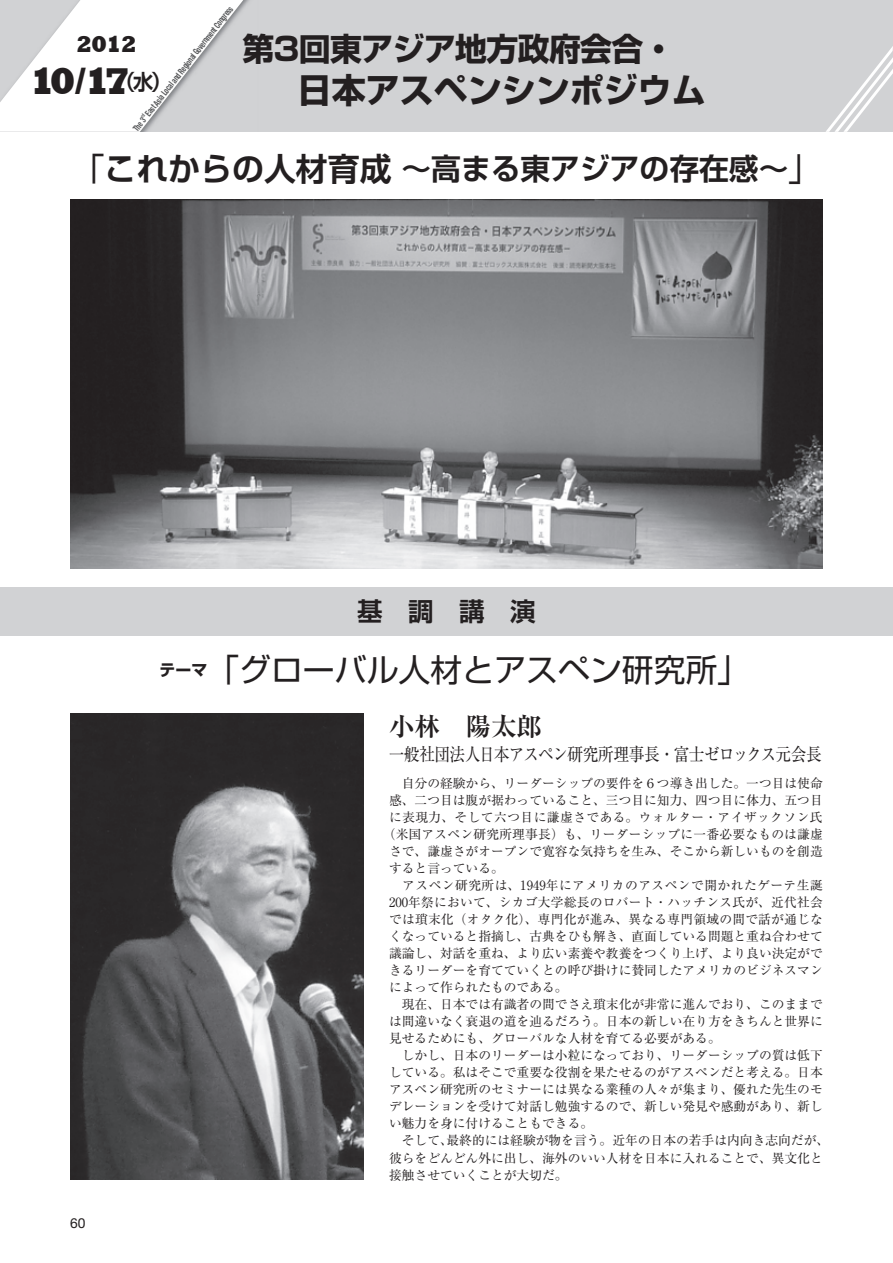
<style>
.page{position:relative;width:893px;height:1263px;background:#fff}
.page>*{position:absolute;margin:0;border:0;box-sizing:border-box;transform-origin:0 0}
.t1{font:800 38.25px "Rockwell";color:#231f20}
.t2{font:700 34.05px "Shin Go Pr 5";color:#231f20}
.t3{font:31.95px "Shin Go Pr 5";color:#231f20}
.t4{font:700 31.95px "Shin Go Pr 5";letter-spacing:-.02em;color:#231f20}
.t5{font:700 29.7px "Shin Go Pr 5 De";color:#231f20}
.t6{font:700 25.5px "Shin Go Pr 5 De";color:#231f20}
.t7{font:700 25.5px "Ryumin Pr 5";color:#231f20}
.t8{font:800 23.4px "Rockwell";color:#231f20}
.t9{font:18px "Ryumin Pr 5";letter-spacing:-.04em;color:#231f20;scale:.87 1}
.t10{font:13.8px "Helvetica Neue LT Std";color:#231f20}
.t11{font:12.75px "Ryumin Pr 5";color:#231f20}
.t12{font:12.75px "Ryumin Pr 5";letter-spacing:.035em;color:#231f20}
.t13{font:12.75px "Ryumin Pr 5";letter-spacing:.02em;color:#231f20}
.t14{font:700 condensed 9px "Helvetica Neue LT Std";color:#57585a;scale:.78 1}
.s1{font-family:"Shin Go Pr 5 De";font-weight:700;font-size:21.3px}
.s2{font-family:"Shin Go Pr 5";font-weight:400;font-size:31.95px}
.s3{font-size:31.95px}
</style>
<div class="page">
<div style="left:0;top:0;width:893px;height:132px;background:#d1d2d4"></div>
<svg style="left:826px;top:46px;width:67px;height:86px"></svg>
<img style="left:70px;top:200px;width:753px;height:369px">
<img style="left:70px;top:713px;width:294px;height:466px">
<div style="left:0;top:587px;width:893px;height:49px;background:#d1d2d4"></div>
<svg style="left:0;top:0;width:243px;height:132px"></svg>
<p class="t14" style="left:143px;top:112px;width:177px;rotate:-52deg">East Asia Local and Regional Government Congress</p>
<h3 class="t8" style="left:76px;top:30px;width:62px">2012</h3>
<h1 class="t1" style="left:29px;top:59px;width:144px">10/17<span class="s1">（水）</span></h1>
<p class="t14" style="left:131px;top:127px;width:20px;rotate:-52deg">The 3</p>
<h3 class="t4" style="left:242px;top:24px;width:434px">第3回東アジア地方政府会合・</h3>
<h2 class="t2" style="left:298px;top:63px;width:410px">日本アスペンシンポジウム</h2>
<h3 class="t5" style="left:73px;top:145px;width:749px"><span class="s2">「</span><span class="s3">これからの人材育成</span> ～高まる東アジアの存在感～<span class="s2">」</span></h3>
<h3 class="t6" style="left:357px;top:590px;width:180px">基　調　講　演</h3>
<h3 class="t3" style="left:159px;top:643px;width:591px"><sup>テーマ</sup>「グローバル人材とアスペン研究所」</h3>
<h3 class="t7" style="left:389px;top:706px;width:155px">小林　陽太郎</h3>
<h3 class="t9" style="left:389px;top:740px;width:499px">一般社団法人日本アスペン研究所理事長・富士ゼロックス元会長</h3>
<p class="t10" style="left:70px;top:1214px;width:17px">60</p>
<p class="t11" style="left:389px;top:773px;width:435px">　自分の経験から、リーダーシップの要件を６つ導き出した。一つ目は使命</p>
<p class="t11" style="left:389px;top:790px;width:435px">感、二つ目は腹が据わっていること、三つ目に知力、四つ目に体力、五つ目</p>
<p class="t12" style="left:389px;top:807px;width:435px">に表現力、そして六つ目に謙虚さである。ウォルター・アイザックソン氏</p>
<p class="t11" style="left:383px;top:824px;width:442px">（米国アスペン研究所理事長）も、リーダーシップに一番必要なものは謙虚</p>
<p class="t11" style="left:389px;top:841px;width:435px">さで、謙虚さがオープンで寛容な気持ちを生み、そこから新しいものを創造</p>
<p class="t11" style="left:389px;top:859px;width:116px">すると言っている。</p>
<p class="t12" style="left:389px;top:876px;width:435px">　アスペン研究所は、1949年にアメリカのアスペンで開かれたゲーテ生誕</p>
<p class="t13" style="left:389px;top:893px;width:435px">200年祭において、シカゴ大学総長のロバート・ハッチンス氏が、近代社会</p>
<p class="t11" style="left:389px;top:910px;width:435px">では瑣末化（オタク化）、専門化が進み、異なる専門領域の間で話が通じな</p>
<p class="t11" style="left:389px;top:927px;width:435px">くなっていると指摘し、古典をひも解き、直面している問題と重ね合わせて</p>
<p class="t11" style="left:389px;top:944px;width:435px">議論し、対話を重ね、より広い素養や教養をつくり上げ、より良い決定がで</p>
<p class="t11" style="left:389px;top:961px;width:435px">きるリーダーを育てていくとの呼び掛けに賛同したアメリカのビジネスマン</p>
<p class="t11" style="left:389px;top:978px;width:180px">によって作られたものである。</p>
<p class="t11" style="left:389px;top:995px;width:435px">　現在、日本では有識者の間でさえ瑣末化が非常に進んでおり、このままで</p>
<p class="t11" style="left:389px;top:1012px;width:435px">は間違いなく衰退の道を辿るだろう。日本の新しい在り方をきちんと世界に</p>
<p class="t11" style="left:389px;top:1029px;width:333px">見せるためにも、グローバルな人材を育てる必要がある。</p>
<p class="t11" style="left:389px;top:1046px;width:435px">　しかし、日本のリーダーは小粒になっており、リーダーシップの質は低下</p>
<p class="t11" style="left:389px;top:1063px;width:435px">している。私はそこで重要な役割を果たせるのがアスペンだと考える。日本</p>
<p class="t11" style="left:389px;top:1080px;width:435px">アスペン研究所のセミナーには異なる業種の人々が集まり、優れた先生のモ</p>
<p class="t11" style="left:389px;top:1097px;width:435px">デレーションを受けて対話し勉強するので、新しい発見や感動があり、新し</p>
<p class="t11" style="left:389px;top:1114px;width:206px">い魅力を身に付けることもできる。</p>
<p class="t11" style="left:389px;top:1131px;width:442px">　そして、最終的には経験が物を言う。近年の日本の若手は内向き志向だが、</p>
<p class="t11" style="left:389px;top:1148px;width:435px">彼らをどんどん外に出し、海外のいい人材を日本に入れることで、異文化と</p>
<p class="t11" style="left:389px;top:1165px;width:180px">接触させていくことが大切だ。</p>
</div>
